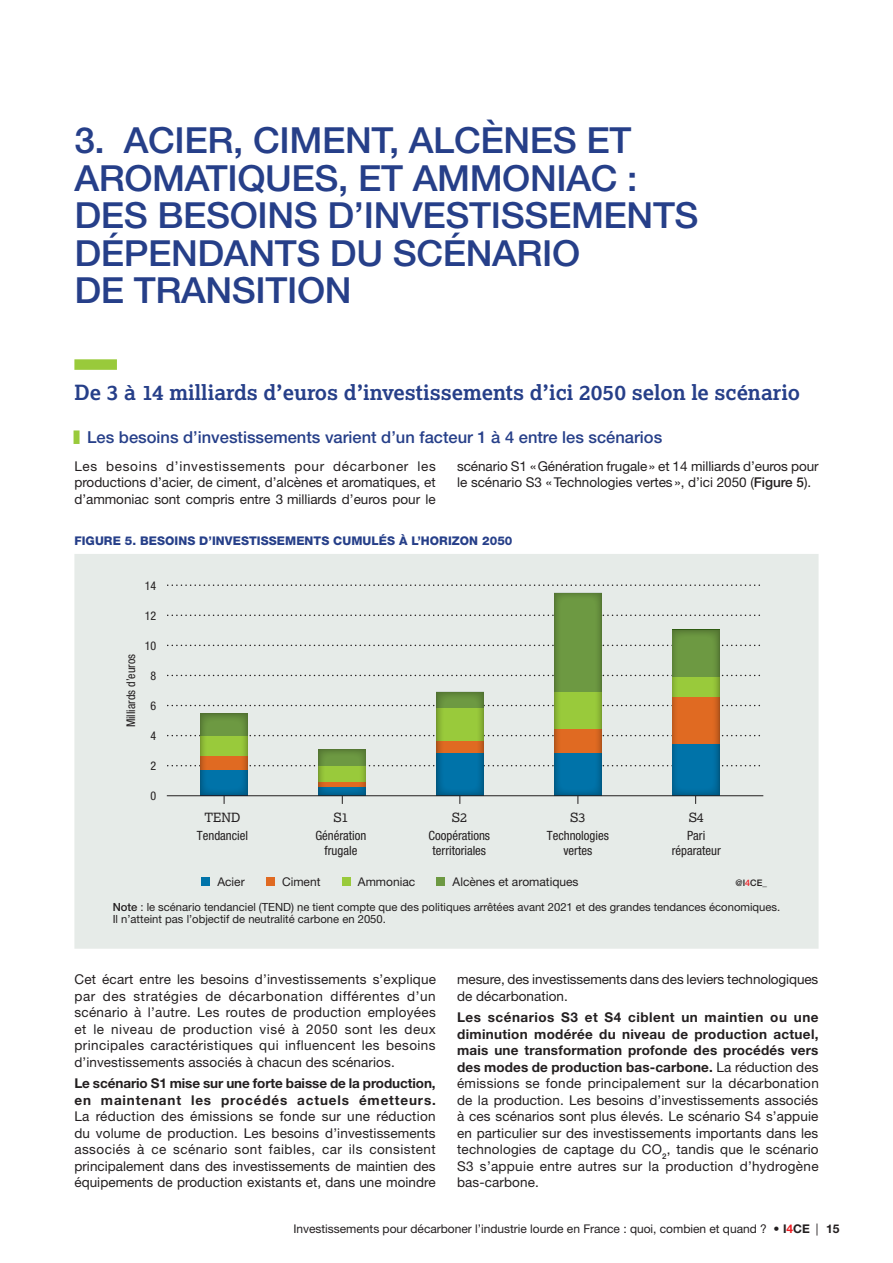
<style>
.page{position:relative;width:893px;height:1263px;background:#fff}
.page>*{position:absolute;margin:0;border:0;box-sizing:border-box;transform-origin:0 0}
.T1_bleu_Hel_---_SOMM{font:500 36px/37.5px "Helvetica Neue LT Std";letter-spacing:-.01em;color:#263f89}
.T2___SOMM2_3588__esp{font:700 21px "Lexia Da Ma";color:#263f89}
.T3_somm3{font:500 16.5px "Helvetica Neue LT Std";color:#263f89}
.P_3588{font:13.5px/16.5px "Helvetica Neue LT Std";color:#231f20;text-align:justify}
.P_3588_espAvt_2_5mm{font:13.5px/16.5px "Helvetica Neue LT Std";letter-spacing:.01em;color:#231f20;text-align:justify}
.t1{font:condensed 12.75px/18px "Helvetica Neue LT Std";color:#231f20;text-align:center}
.t2{font:12px "Helvetica Neue LT Std";color:#231f20}
.T_imports_bleuLogo10{font:800 12px "Helvetica Neue LT Std";letter-spacing:.005em;color:#263f89}
.t3{font:condensed 12px "Helvetica Neue LT Std";color:#231f20}
.Note_sous_figure{font:11.25px/12px "Helvetica Neue LT Std";color:#231f20}
.t4{font:500 9px "Helvetica Neue LT Std";color:#231f20}
.s1{font-weight:500}
.s2{font-family:"Lexia Da Ma";font-stretch:normal}
.s3{color:#ee1d23}
.s4{font-weight:700}
.s5{font-weight:700;color:#ee1d23}
</style>
<div class="page">
<div style="left:74px;top:359px;width:43px;height:11px;background:#99ca3b"></div>
<div style="left:74px;top:430px;width:6px;height:14px;background:#99ca3b"></div>
<div style="left:74px;top:554px;width:745px;height:395px;background:#e6ebe8"></div>
<svg style="left:168px;top:614px;width:595px;height:2px"></svg>
<svg style="left:168px;top:584px;width:595px;height:2px"></svg>
<svg style="left:168px;top:645px;width:595px;height:1px"></svg>
<svg style="left:168px;top:675px;width:595px;height:1px"></svg>
<svg style="left:168px;top:705px;width:595px;height:1px"></svg>
<svg style="left:168px;top:735px;width:595px;height:1px"></svg>
<svg style="left:168px;top:765px;width:595px;height:1px"></svg>
<svg style="left:201px;top:713px;width:47px;height:82px;background:#668b56"></svg>
<svg style="left:319px;top:749px;width:47px;height:46px;background:#719749"></svg>
<svg style="left:436px;top:692px;width:48px;height:103px;background:#588d61"></svg>
<svg style="left:554px;top:593px;width:47px;height:202px;background:#69904f"></svg>
<svg style="left:672px;top:630px;width:47px;height:165px;background:#6e8255"></svg>
<div style="left:201px;top:877px;width:9px;height:8px;background:#0073a9"></div>
<div style="left:266px;top:877px;width:8px;height:8px;background:#e06a22"></div>
<div style="left:342px;top:877px;width:8px;height:8px;background:#99ca3b"></div>
<div style="left:436px;top:877px;width:9px;height:8px;background:#6d9942"></div>
<hr style="left:167px;top:795px;width:596px;height:1px;background:#231f20">
<p class="T1_bleu_Hel_---_SOMM" style="left:74px;top:121px;width:626px">3. ACIER, CIMENT, ALCÈNES ET<br>AROMATIQUES, ET AMMONIAC :<br>DES BESOINS D’INVESTISSEMENTS<br>DÉPENDANTS DU SCÉNARIO<br>DE TRANSITION</p>
<p class="T2___SOMM2_3588__esp" style="left:74px;top:380px;width:727px">De 3 à 14 milliards d’euros d’investissements d’ici 2050 selon le scénario</p>
<p class="T3_somm3" style="left:87px;top:427px;width:577px">Les besoins d’investissements varient d’un facteur 1 à 4 entre les scénarios</p>
<p class="P_3588" style="left:74px;top:457px;width:363px">Les besoins d’investissements pour décarboner les productions d’acier, de ciment, d’alcènes et aromatiques, et d’ammoniac sont compris entre 3 milliards d’euros pour le</p>
<p class="P_3588" style="left:457px;top:457px;width:363px">scénario S1 «Génération frugale» et 14 milliards d’euros pour le scénario S3 «Technologies vertes », d’ici 2050 (<span class="s1">Figure 5</span>).</p>
<p class="T_imports_bleuLogo10" style="left:74px;top:534px;width:440px">FIGURE 5. BESOINS D’INVESTISSEMENTS CUMULÉS À L’HORIZON 2050</p>
<p class="t3" style="left:124px;top:727px;width:75px;rotate:-90deg">Milliards d’euros</p>
<p class="t3" style="left:145px;top:578px;width:13px">14</p>
<p class="t3" style="left:145px;top:608px;width:13px">12</p>
<p class="t3" style="left:145px;top:638px;width:13px">10</p>
<p class="t3" style="left:150px;top:668px;width:7px">8</p>
<p class="t3" style="left:150px;top:698px;width:7px">6</p>
<p class="t3" style="left:150px;top:728px;width:7px">4</p>
<p class="t3" style="left:150px;top:758px;width:7px">2</p>
<p class="t3" style="left:150px;top:788px;width:7px">0</p>
<p class="t1" style="left:197px;top:808px;width:53px"><span class="s2">TEND<br></span>Tendanciel</p>
<p class="t1" style="left:315px;top:808px;width:52px"><span class="s2">S1<br></span>Génération</p>
<p class="t1" style="left:325px;top:841px;width:34px">frugale</p>
<p class="t1" style="left:429px;top:808px;width:63px"><span class="s2">S2<br></span>Coopérations</p>
<p class="t1" style="left:433px;top:841px;width:55px">territoriales</p>
<p class="t1" style="left:547px;top:808px;width:64px"><span class="s2">S3<br></span>Technologies</p>
<p class="t1" style="left:563px;top:841px;width:30px">vertes</p>
<p class="t1" style="left:687px;top:808px;width:20px;text-align:left"><span class="s2">S4<br></span>Pari</p>
<p class="t1" style="left:672px;top:841px;width:51px">réparateur</p>
<p class="t2" style="left:217px;top:874px;width:29px">Acier</p>
<p class="t2" style="left:282px;top:874px;width:40px">Ciment</p>
<p class="t2" style="left:358px;top:874px;width:59px">Ammoniac</p>
<p class="t2" style="left:453px;top:874px;width:128px">Alcènes et aromatiques</p>
<p class="t4" style="left:736px;top:878px;width:33px">@I<span class="s3">4</span>CE_</p>
<p class="Note_sous_figure" style="left:113px;top:901px;width:669px"><span class="s1">Note</span> : le scénario tendanciel (TEND) ne tient compte que des politiques arrêtées avant 2021 et des grandes tendances économiques.<br>Il n’atteint pas l’objectif de neutralité carbone en 2050.</p>
<p class="P_3588_espAvt_2_5mm" style="left:74px;top:971px;width:363px">Cet écart entre les besoins d’investissements s’explique par des stratégies de décarbonation différentes d’un scénario à l’autre. Les routes de production employées et le niveau de production visé à 2050 sont les deux principales caractéristiques qui influencent les besoins d’investissements associés à chacun des scénarios.</p>
<p class="P_3588" style="left:74px;top:1075px;width:363px"><span class="s4">Le scénario S1 mise sur une forte baisse de la production, en maintenant les procédés actuels émetteurs.<br></span>La réduction des émissions se fonde sur une réduction du volume de production. Les besoins d’investissements associés à ce scénario sont faibles, car ils consistent principalement dans des investissements de maintien des équipements de production existants et, dans une moindre</p>
<p class="P_3588" style="left:457px;top:971px;width:363px">mesure, des investissements dans des leviers technologiques de décarbonation.</p>
<p class="P_3588" style="left:457px;top:1009px;width:363px"><span class="s4">Les scénarios S3 et S4 ciblent un maintien ou une diminution modérée du niveau de production actuel, mais une transformation profonde des procédés vers des modes de production bas-carbone.</span> La réduction des émissions se fonde principalement sur la décarbonation de la production. Les besoins d’investissements associés à ces scénarios sont plus élevés. Le scénario S4 s’appuie en particulier sur des investissements importants dans les technologies de captage du CO<sub>2</sub>, tandis que le scénario S3 s’appuie entre autres sur la production d’hydrogène bas‑carbone.</p>
<p class="t2" style="left:293px;top:1222px;width:548px">Investissements pour décarboner l’industrie lourde en France : quoi, combien et quand ? • <span class="s4">I</span><span class="s5">4</span><span class="s4">CE</span> | <span class="s4">15</span></p>
</div>
